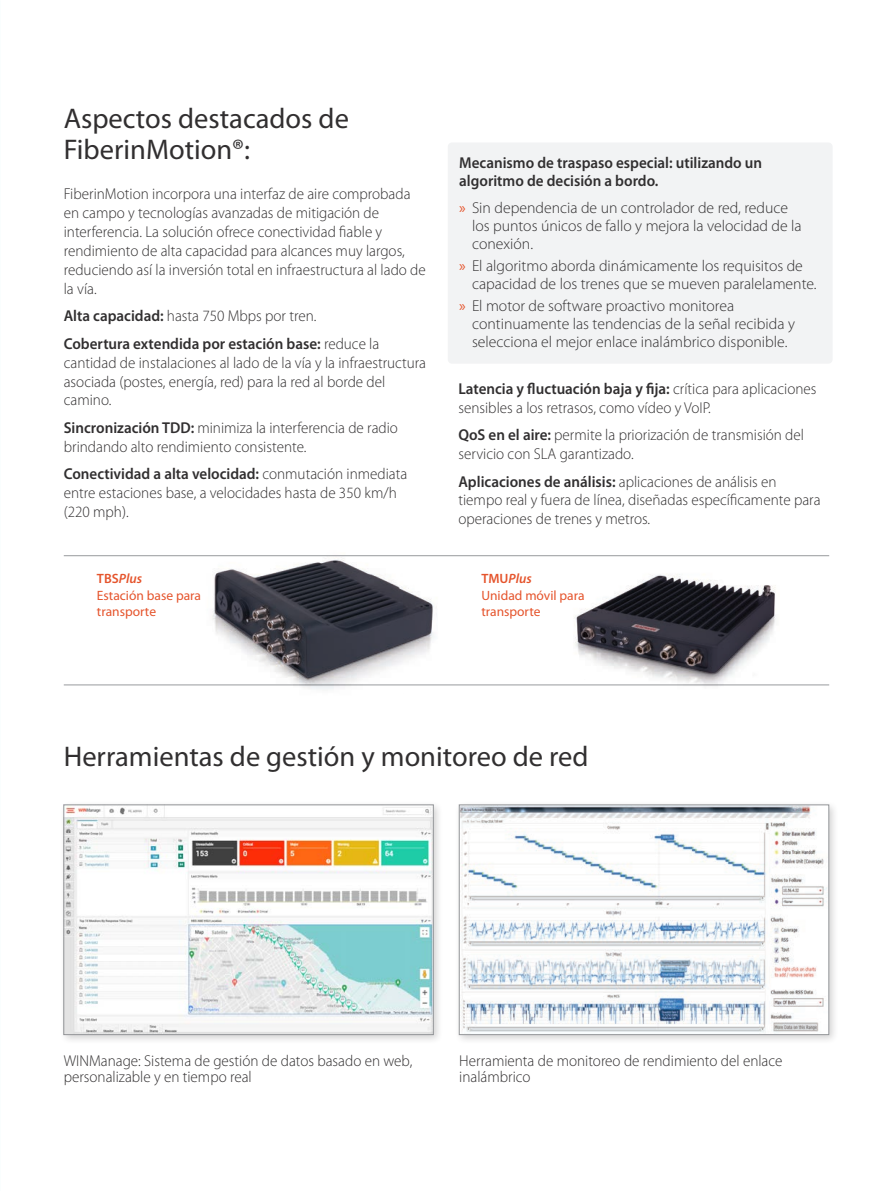
<style>
.page{position:relative;width:893px;height:1191px;background:#fff}
.page>*{position:absolute;margin:0;border:0;box-sizing:border-box;transform-origin:0 0}
.documant_sub_title{font:28.5px/31.5px "Myriad Pro";color:#312f30}
.running{font:300 15.75px/18.9px "Myriad Pro";color:#312f30;scale:.96 1}
.running-2{font:300 15.75px/18px "Myriad Pro";color:#312f30}
.running-3{font:600 15.75px/18px "Myriad Pro";color:#312f30;scale:.96 1}
.t1{font:13.5px/16.2px "Myriad Pro";color:#e5542c}
.t2{font:italic 600 13.5px "Myriad Pro";color:#e5542c}
.s1{font-weight:600}
.s2{font-style:normal}
.s3{font-weight:400;color:#e5542c}
</style>
<div class="page">
<div style="left:448px;top:142px;width:385px;height:222px;background:#f2f3f4;border-radius:4px"></div>
<div style="left:60px;top:801px;width:384px;height:244px;background:#231f20;opacity:.2"></div>
<img style="left:66px;top:806px;width:366px;height:226px">
<div style="left:64px;top:804px;width:370px;height:230px;border:1px solid #939598"></div>
<div style="left:455px;top:801px;width:384px;height:244px;background:#231f20;opacity:.2"></div>
<img style="left:461px;top:806px;width:366px;height:226px">
<div style="left:459px;top:804px;width:370px;height:230px;border:1px solid #939598"></div>
<hr style="left:64px;top:684px;width:765px;height:1px;background:#989a9d">
<img style="left:174px;top:556px;width:279px;height:134px">
<img style="left:564px;top:556px;width:216px;height:130px">
<hr style="left:64px;top:555px;width:765px;height:1px;background:#989a9d">
<p class="documant_sub_title" style="left:64px;top:102px;width:287px">Aspectos destacados de<br>FiberinMotion®:</p>
<p class="running" style="left:64px;top:184px;width:379px">FiberinMotion incorpora una interfaz de aire comprobada en campo y tecnologías avanzadas de mitigación de interferencia. La solución ofrece conectividad fiable y rendimiento de alta capacidad para alcances muy largos, reduciendo así la inversión total en infraestructura al lado de la vía.</p>
<p class="running" style="left:64px;top:306px;width:265px"><span class="s1">Alta capacidad:</span> hasta 750 Mbps por tren.</p>
<p class="running" style="left:64px;top:334px;width:379px"><span class="s1">Cobertura extendida por estación base:</span> reduce la cantidad de instalaciones al lado de la vía y la infraestructura asociada (postes, energía, red) para la red al borde del camino.</p>
<p class="running" style="left:64px;top:418px;width:350px"><span class="s1">Sincronización TDD:</span> minimiza la interferencia de radio brindando alto rendimiento consistente.</p>
<p class="running" style="left:64px;top:464px;width:359px"><span class="s1">Conectividad a alta velocidad:</span> conmutación inmediata entre estaciones base, a velocidades hasta de 350 km/h (220 mph).</p>
<p class="t2" style="left:97px;top:570px;width:47px"><span class="s2">TBS</span>Plus</p>
<p class="t1" style="left:97px;top:586px;width:106px">Estación base para transporte</p>
<p class="running-3" style="left:459px;top:154px;width:317px">Mecanismo de traspaso especial: utilizando un algoritmo de decisión a bordo.</p>
<p class="running-2" style="left:472px;top:198px;width:331px;text-indent:-13px"><span class="s3">»</span> Sin dependencia de un controlador de red, reduce los puntos únicos de fallo y mejora la velocidad de la conexión.</p>
<p class="running-2" style="left:472px;top:257px;width:346px;text-indent:-13px"><span class="s3">»</span> El algoritmo aborda dinámicamente los requisitos de capacidad de los trenes que se mueven paralelamente.</p>
<p class="running-2" style="left:472px;top:297px;width:324px;text-indent:-13px"><span class="s3">»</span> El motor de software proactivo monitorea continuamente las tendencias de la señal recibida y selecciona el mejor enlace inalámbrico disponible.</p>
<p class="running" style="left:458px;top:379px;width:374px"><span class="s1">Latencia y fluctuación baja y fija:</span> crítica para aplicaciones sensibles a los retrasos, como vídeo y VoIP.</p>
<p class="running" style="left:458px;top:425px;width:361px"><span class="s1">QoS en el aire:</span> permite la priorización de transmisión del servicio con SLA garantizado.</p>
<p class="running" style="left:458px;top:471px;width:379px"><span class="s1">Aplicaciones de análisis:</span> aplicaciones de análisis en tiempo real y fuera de línea, diseñadas específicamente para operaciones de trenes y metros.</p>
<p class="t2" style="left:481px;top:570px;width:52px"><span class="s2">TMU</span>Plus</p>
<p class="t1" style="left:481px;top:586px;width:105px">Unidad móvil para transporte</p>
<p class="documant_sub_title" style="left:64px;top:740px;width:526px">Herramientas de gestión y monitoreo de red</p>
<p class="running" style="left:64px;top:1051px;width:365px;line-height:16.5px">WINManage: Sistema de gestión de datos basado en web, personalizable y en tiempo real</p>
<p class="running" style="left:459px;top:1051px;width:338px;line-height:16.5px">Herramienta de monitoreo de rendimiento del enlace inalámbrico</p>
</div>
